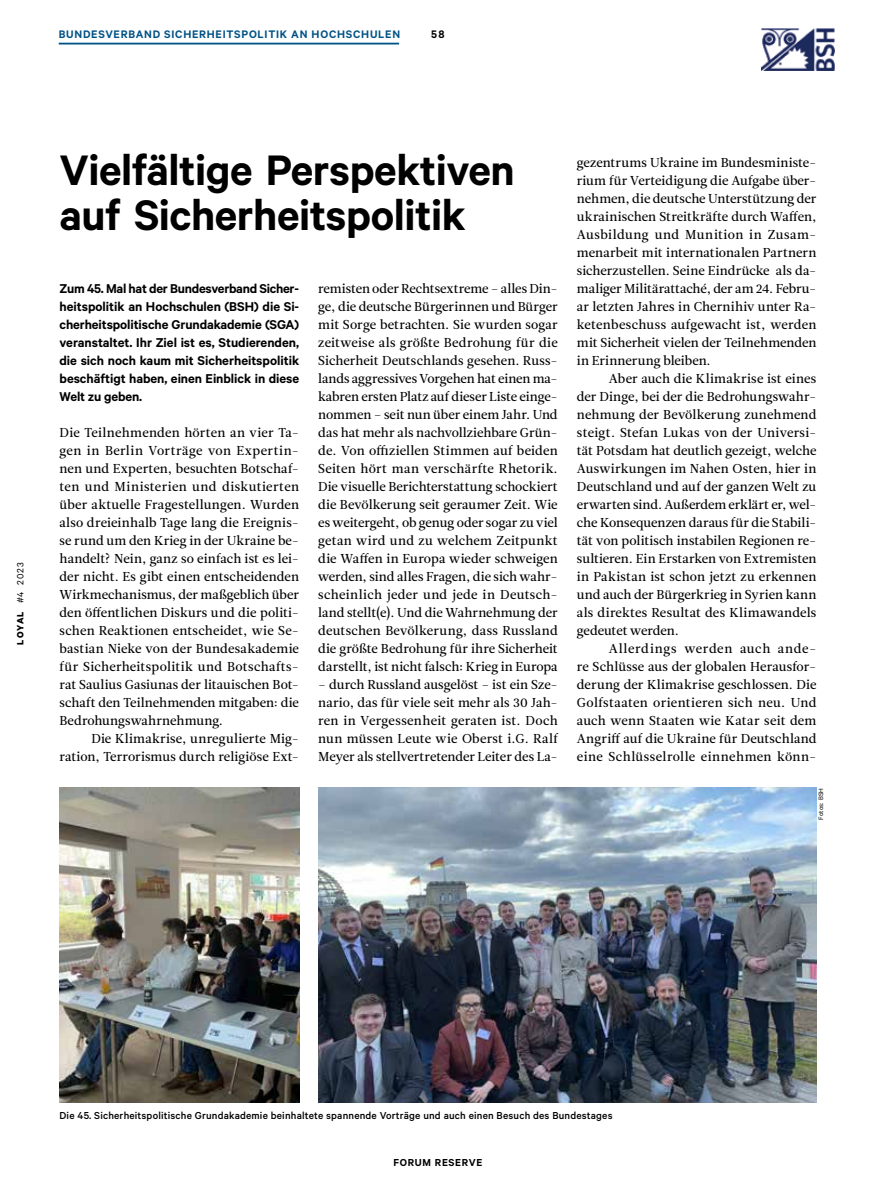
<style>
.page{position:relative;width:893px;height:1191px;background:#fff}
.page>*{position:absolute;margin:0;border:0;box-sizing:border-box;transform-origin:0 0}
.t1{font:600 48px/45px "Calibre";letter-spacing:-.01em;color:#000}
.t2{font:600 14.4px/18px "Calibre";letter-spacing:-.005em;color:#000;text-align:justify}
.t3{font:12.9px/18px "Leitura News Roman 2";letter-spacing:.005em;color:#000;text-align:justify}
.t4{font:600 12.3px "Calibre";letter-spacing:.06em;color:#005286}
.t5{font:600 12.3px "Calibre";color:#000}
.t6{font:500 11.4px "Calibre";letter-spacing:.015em;color:#000}
.t7{font:600 11.4px "Calibre";letter-spacing:.06em;color:#000}
.t8{font:10.2px "Calibre";color:#000}
.t9{font:7.2px "Calibre";letter-spacing:.02em;color:#000}
.s1{font-weight:700}
</style>
<div class="page">
<hr style="left:59px;top:43px;width:340px;height:1px;background:#005286">
<img style="left:761px;top:28px;width:73px;height:43px">
<img style="left:318px;top:788px;width:498px;height:315px">
<img style="left:60px;top:788px;width:239px;height:315px">
<p class="t4" style="left:59px;top:27px;width:343px">BUNDESVERBAND SICHERHEITSPOLITIK AN HOCHSCHULEN</p>
<p class="t5" style="left:431px;top:27px;width:15px">58</p>
<p class="t8" style="left:15px;top:644px;width:84px;rotate:-90deg"><span class="s1">LOYAL</span> #4 2023</p>
<h1 class="t1" style="left:60px;top:146px;width:457px">Vielfältige Perspektiven auf Sicherheitspolitik</h1>
<p class="t2" style="left:60px;top:279px;width:241px">Zum 45. Mal hat der Bundesverband Sicher&shy;heitspolitik an Hochschulen (BSH) die Si&shy;cherheitspolitische Grundakademie (SGA) veranstaltet. Ihr Ziel ist es, Studierenden, die sich noch kaum mit Sicherheitspolitik beschäftigt haben, einen Einblick in diese Welt zu geben.</p>
<p class="t3" style="left:60px;top:423px;width:241px">Die Teilnehmenden hörten an vier Ta&shy;gen in Berlin Vorträge von Expertin&shy;nen und Experten, besuchten Botschaf&shy;ten und Ministerien und diskutierten über aktuelle Fragestellungen. Wurden also dreieinhalb Tage lang die Ereignis&shy;se rund um den Krieg in der Ukraine be&shy;handelt? Nein, ganz so einfach ist es lei&shy;der nicht. Es gibt einen entscheidenden Wirkmechanismus, der maßgeblich über den öffentlichen Diskurs und die politi&shy;schen Reaktionen entscheidet, wie Se&shy;bastian Nieke von der Bundesakademie für Sicherheitspolitik und Botschafts&shy;rat Saulius Gasiunas der litauischen Bot&shy;schaft den Teilnehmenden mitgaben: die Bedrohungswahrnehmung.</p>
<p class="t3" style="left:60px;top:729px;width:241px;text-align:right">Die Klimakrise, unregulierte Mig&shy;ration, Terrorismus durch religiöse Ext-</p>
<p class="t3" style="left:318px;top:279px;width:241px">remisten oder Rechtsextreme – alles Din&shy;ge, die deutsche Bürgerinnen und Bürger mit Sorge betrachten. Sie wurden sogar zeitweise als größte Bedrohung für die Sicherheit Deutschlands gesehen. Russ&shy;lands aggressives Vorgehen hat einen ma&shy;kabren ersten Platz auf dieser Liste einge&shy;nommen – seit nun über einem Jahr. Und das hat mehr als nachvollziehbare Grün&shy;de. Von offiziellen Stimmen auf beiden Seiten hört man verschärfte Rhetorik.<br>Die visuelle Berichterstattung schockiert die Bevölkerung seit geraumer Zeit. Wie es weitergeht, ob genug oder sogar zu viel getan wird und zu welchem Zeitpunkt die Waffen in Europa wieder schweigen werden, sind alles Fragen, die sich wahr&shy;scheinlich jeder und jede in Deutsch&shy;land stellt(e). Und die Wahrnehmung der deutschen Bevölkerung, dass Russland die größte Bedrohung für ihre Sicherheit darstellt, ist nicht falsch: Krieg in Europa</p>
<p class="t3" style="left:318px;top:675px;width:241px">– durch Russland ausgelöst – ist ein Sze&shy;nario, das für viele seit mehr als 30 Jah&shy;ren in Vergessenheit geraten ist. Doch nun müssen Leute wie Oberst i.G. Ralf Meyer als stellvertretender Leiter des La-</p>
<p class="t3" style="left:577px;top:153px;width:241px">gezentrums Ukraine im Bundesministe&shy;rium für Verteidigung die Aufgabe über&shy;nehmen, die deutsche Unterstützung der ukrainischen Streitkräfte durch Waffen, Ausbildung und Munition in Zusam&shy;menarbeit mit internationalen Partnern sicherzustellen. Seine Eindrücke als da&shy;maliger Militärattaché, der am 24. Febru&shy;ar letzten Jahres in Chernihiv unter Ra&shy;ketenbeschuss aufgewacht ist, werden mit Sicherheit vielen der Teilnehmenden in Erinnerung bleiben.</p>
<p class="t3" style="left:577px;top:369px;width:241px;text-indent:32px">Aber auch die Klimakrise ist eines der Dinge, bei der die Bedrohungswahr&shy;nehmung der Bevölkerung zunehmend steigt. Stefan Lukas von der Universi&shy;tät Potsdam hat deutlich gezeigt, welche Auswirkungen im Nahen Osten, hier in Deutschland und auf der ganzen Welt zu erwarten sind. Außerdem erklärt er, wel&shy;che Konsequenzen daraus für die Stabili&shy;tät von politisch instabilen Regionen re&shy;sultieren. Ein Erstarken von Extremisten in Pakistan ist schon jetzt zu erkennen und auch der Bürgerkrieg in Syrien kann als direktes Resultat des Klimawandels gedeutet werden.</p>
<p class="t3" style="left:577px;top:639px;width:241px;text-indent:32px">Allerdings werden auch ande&shy;re Schlüsse aus der globalen Herausfor&shy;derung der Klimakrise geschlossen. Die Golfstaaten orientieren sich neu. Und auch wenn Staaten wie Katar seit dem Angriff auf die Ukraine für Deutschland eine Schlüsselrolle einnehmen könn-</p>
<p class="t9" style="left:817px;top:819px;width:33px;rotate:-90deg">Fotos: BSH</p>
<p class="t6" style="left:60px;top:1109px;width:555px">Die 45. Sicherheitspolitische Grundakademie beinhaltete spannende Vorträge und auch einen Besuch des Bundestages</p>
<p class="t7" style="left:394px;top:1155px;width:90px">FORUM RESERVE</p>
</div>
